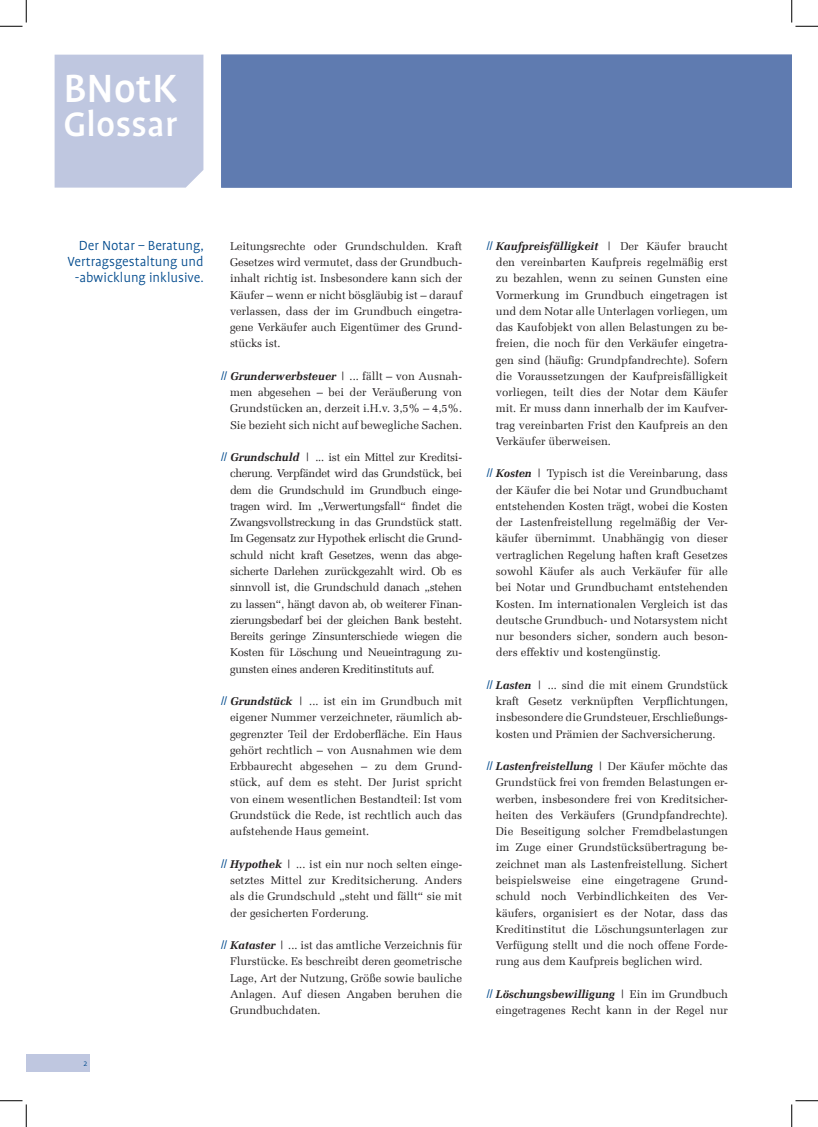
<style>
.page{position:relative;width:818px;height:1127px;background:#fff}
.page>*{position:absolute;margin:0;border:0;box-sizing:border-box;transform-origin:0 0}
.t1{font:500 45px "Profile OT";letter-spacing:.005em;color:#fff}
.t2{font:500 38.75px "Profile OT";letter-spacing:.01em;color:#fff}
.t3{font:300 15px/16.2px "Profile OT";color:#004a8d;text-align:right}
.t4{font:11.25px/16.2px "Melior Com";color:#231f20;text-align:justify}
.t5{font:300 8.75px "Profile OT";color:#004a8d}
.s1{font-family:"Double Slash";font-size:8.75px;color:#004a8d}
.s2{font-weight:700;font-style:italic}
</style>
<div class="page">
<div style="left:55px;top:55px;width:148px;height:132px;background:#bfc7e0"></div>
<div style="left:26px;top:1054px;width:64px;height:18px;background:#bfc7e0"></div>
<div style="left:221px;top:55px;width:571px;height:132px;background:#5f7bb0"></div>
<svg style="left:0;top:0;width:27px;height:27px"></svg>
<svg style="left:0;top:1100px;width:27px;height:26px"></svg>
<svg style="left:791px;top:0;width:27px;height:27px"></svg>
<svg style="left:791px;top:1100px;width:27px;height:26px"></svg>
<h1 class="t1" style="left:63px;top:64px;width:115px">BNotK</h1>
<h2 class="t2" style="left:63px;top:104px;width:115px">Glossar</h2>
<h3 class="t3" style="left:68px;top:238px;width:138px">Der Notar – Beratung,<br>Vertragsgestaltung und -abwicklung inklusive.</h3>
<p class="t4" style="left:230px;top:238px;width:234px">Leitungsrechte oder Grundschulden. Kraft Gesetzes wird vermutet, dass der Grundbuch&shy;inhalt richtig ist. Insbesondere kann sich der Käufer – wenn er nicht bösgläubig ist – darauf verlassen, dass der im Grundbuch eingetra&shy;gene Verkäufer auch Eigentümer des Grund&shy;stücks ist.</p>
<p class="t4" style="left:230px;top:368px;width:234px;text-indent:-9px"><span class="s1">:</span> <span class="s2">Grunderwerbsteuer</span> | ... fällt – von Ausnah&shy;men abgesehen – bei der Veräußerung von Grundstücken an, derzeit i.H.v. 3,5% – 4,5%.<br>Sie bezieht sich nicht auf bewegliche Sachen.</p>
<p class="t4" style="left:230px;top:449px;width:234px;text-indent:-9px"><span class="s1">:</span> <span class="s2">Grundschuld</span> | ... ist ein Mittel zur Kreditsi&shy;cherung. Verpfändet wird das Grundstück, bei dem die Grundschuld im Grundbuch einge&shy;tragen wird. Im „Verwertungsfall“ findet die Zwangsvollstreckung in das Grundstück statt.<br>Im Gegensatz zur Hypothek erlischt die Grund&shy;schuld nicht kraft Gesetzes, wenn das abge&shy;sicherte Darlehen zurückgezahlt wird. Ob es sinnvoll ist, die Grundschuld danach „stehen zu lassen“, hängt davon ab, ob weiterer Finan&shy;zierungsbedarf bei der gleichen Bank besteht.<br>Bereits geringe Zinsunterschiede wiegen die Kosten für Löschung und Neueintragung zu&shy;gunsten eines anderen Kreditinstituts auf.</p>
<p class="t4" style="left:230px;top:693px;width:234px;text-indent:-9px"><span class="s1">:</span> <span class="s2">Grundstück</span> | ... ist ein im Grundbuch mit eigener Nummer verzeichneter, räumlich ab&shy;gegrenzter Teil der Erdoberfläche. Ein Haus gehört rechtlich – von Ausnahmen wie dem Erbbaurecht abgesehen – zu dem Grund&shy;stück, auf dem es steht. Der Jurist spricht von einem wesentlichen Bestandteil: Ist vom Grundstück die Rede, ist rechtlich auch das aufstehende Haus gemeint.</p>
<p class="t4" style="left:230px;top:855px;width:234px;text-indent:-9px"><span class="s1">:</span> <span class="s2">Hypothek</span> | ... ist ein nur noch selten einge&shy;setztes Mittel zur Kreditsicherung. Anders als die Grundschuld „steht und fällt“ sie mit der gesicherten Forderung.</p>
<p class="t4" style="left:230px;top:936px;width:234px;text-indent:-9px"><span class="s1">:</span> <span class="s2">Kataster</span> | ... ist das amtliche Verzeichnis für Flurstücke. Es beschreibt deren geometrische Lage, Art der Nutzung, Größe sowie bauliche Anlagen. Auf diesen Angaben beruhen die Grundbuchdaten.</p>
<p class="t5" style="left:83px;top:1058px;width:5px">2</p>
<p class="t4" style="left:496px;top:238px;width:234px;text-indent:-9px"><span class="s1">:</span> <span class="s2">Kaufpreisfälligkeit</span> | Der Käufer braucht den vereinbarten Kaufpreis regelmäßig erst zu bezahlen, wenn zu seinen Gunsten eine Vormerkung im Grundbuch eingetragen ist und dem Notar alle Unterlagen vorliegen, um das Kaufobjekt von allen Belastungen zu be&shy;freien, die noch für den Verkäufer eingetra&shy;gen sind (häufig: Grundpfandrechte). Sofern die Voraussetzungen der Kaufpreisfälligkeit vorliegen, teilt dies der Notar dem Käufer mit. Er muss dann innerhalb der im Kaufver&shy;trag vereinbarten Frist den Kaufpreis an den Verkäufer überweisen.</p>
<p class="t4" style="left:496px;top:465px;width:234px;text-indent:-9px"><span class="s1">:</span> <span class="s2">Kosten</span> | Typisch ist die Vereinbarung, dass der Käufer die bei Notar und Grundbuchamt entstehenden Kosten trägt, wobei die Kosten der Lastenfreistellung regelmäßig der Ver&shy;käufer übernimmt. Unabhängig von dieser vertraglichen Regelung haften kraft Gesetzes sowohl Käufer als auch Verkäufer für alle bei Notar und Grundbuchamt entstehenden Kosten. Im internationalen Vergleich ist das deutsche Grundbuch- und Notarsystem nicht nur besonders sicher, sondern auch beson&shy;ders effektiv und kostengünstig.</p>
<p class="t4" style="left:496px;top:676px;width:234px;text-indent:-9px"><span class="s1">:</span> <span class="s2">Lasten</span> | ... sind die mit einem Grundstück kraft Gesetz verknüpften Verpflichtungen, insbesondere die Grundsteuer, Erschließungs&shy;kosten und Prämien der Sachversicherung.</p>
<p class="t4" style="left:496px;top:758px;width:234px;text-indent:-9px"><span class="s1">:</span> <span class="s2">Lastenfreistellung</span> | Der Käufer möchte das Grundstück frei von fremden Belastungen er&shy;werben, insbesondere frei von Kreditsicher&shy;heiten des Verkäufers (Grundpfandrechte).<br>Die Beseitigung solcher Fremdbelastungen im Zuge einer Grundstücksübertragung be&shy;zeichnet man als Lastenfreistellung. Sichert beispielsweise eine eingetragene Grund&shy;schuld noch Verbindlichkeiten des Ver&shy;käufers, organisiert es der Notar, dass das Kreditinstitut die Löschungsunterlagen zur Verfügung stellt und die noch offene Forde&shy;rung aus dem Kaufpreis beglichen wird.</p>
<p class="t4" style="left:487px;top:985px;width:242px;text-align:right"><span class="s1">:</span> <span class="s2">Löschungsbewilligung</span> | Ein im Grundbuch eingetragenes Recht kann in der Regel nur</p>
</div>
